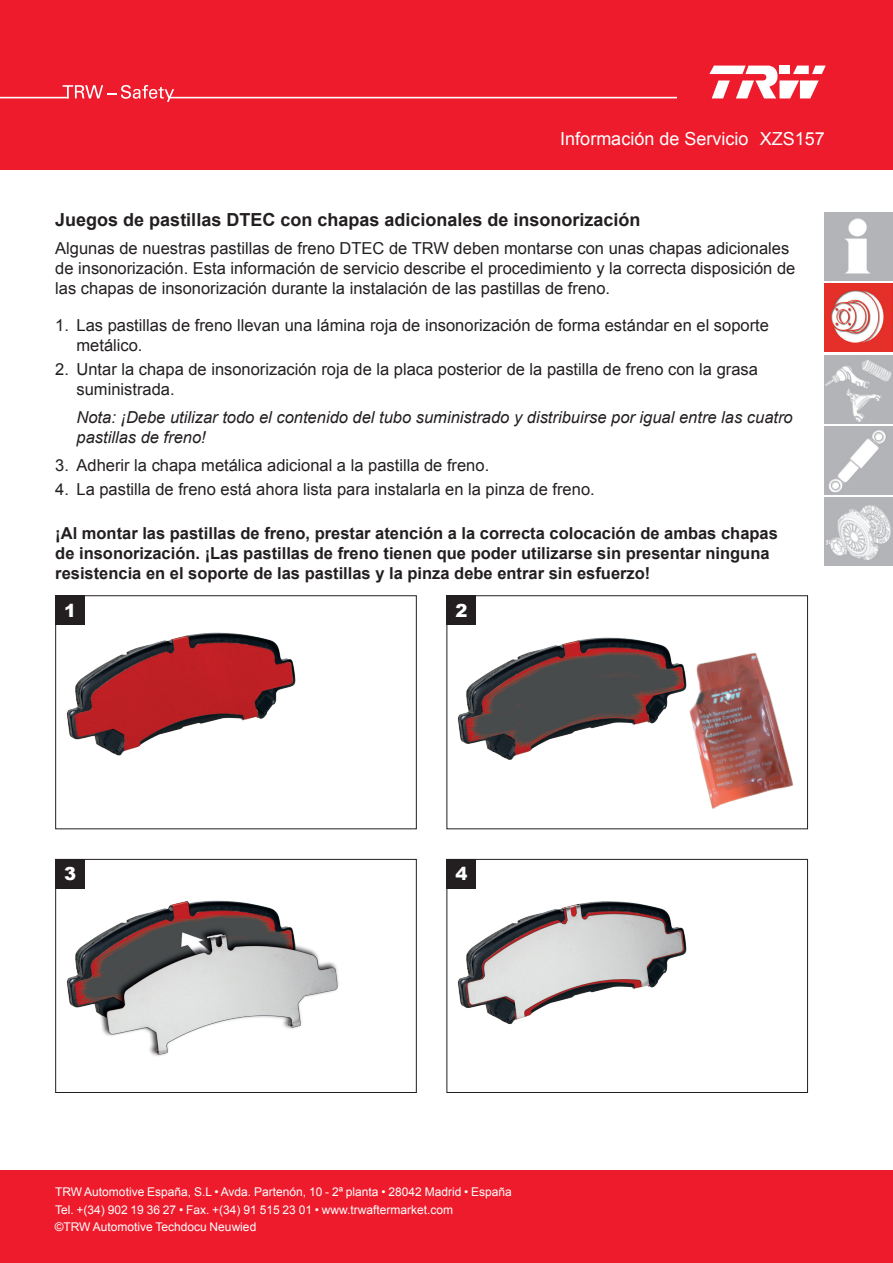
<style>
.page{position:relative;width:893px;height:1263px;background:#ee1b2c}
.page>*{position:absolute;margin:0;border:0;box-sizing:border-box;transform-origin:0 0}
.t1{font:700 18px "Arial";color:#231f20}
.t2{font:18px "Arial";color:#fff}
.t3{font:900 18px "Arial";color:#fff}
.t4{font:16.5px/19.8px "Arial";color:#231f20}
.t5{font:700 16.5px/19.8px "Arial";color:#231f20}
.t6{font:italic 16.5px/19.8px "Arial";color:#231f20}
.t7{font:12px/17.2px "Arial";color:#fff}
</style>
<div class="page">
<svg style="left:63px;top:85px;width:111px;height:17px"></svg>
<hr style="left:0;top:97px;width:69px;height:1px;background:#fff">
<hr style="left:169px;top:97px;width:507px;height:1px;background:#fff">
<svg style="left:709px;top:66px;width:117px;height:32px"></svg>
<div style="left:0;top:171px;width:893px;height:999px;background:#fff"></div>
<img style="left:825px;top:213px;width:68px;height:68px">
<img style="left:825px;top:284px;width:68px;height:68px">
<img style="left:825px;top:355px;width:68px;height:68px">
<img style="left:825px;top:426px;width:68px;height:68px">
<img style="left:825px;top:497px;width:68px;height:68px">
<img style="left:66px;top:632px;width:230px;height:124px">
<div style="left:55px;top:595px;width:362px;height:234px;border:1px solid #231f20"></div>
<img style="left:457px;top:637px;width:209px;height:123px">
<div style="left:446px;top:595px;width:362px;height:234px;border:1px solid #231f20"></div>
<img style="left:457px;top:901px;width:230px;height:124px">
<div style="left:446px;top:859px;width:362px;height:234px;border:1px solid #231f20"></div>
<img style="left:66px;top:900px;width:273px;height:156px">
<div style="left:55px;top:859px;width:362px;height:234px;border:1px solid #231f20"></div>
<div style="left:55px;top:595px;width:30px;height:30px;background:#231f20"></div>
<div style="left:446px;top:595px;width:30px;height:30px;background:#231f20"></div>
<div style="left:55px;top:859px;width:30px;height:30px;background:#231f20"></div>
<div style="left:446px;top:859px;width:30px;height:30px;background:#231f20"></div>
<img style="left:666px;top:648px;width:128px;height:161px">
<p class="t2" style="left:560px;top:127px;width:190px">Información de Servicio</p>
<p class="t2" style="left:760px;top:127px;width:67px">XZS157</p>
<p class="t1" style="left:55px;top:207px;width:587px">Juegos de pastillas DTEC con chapas adicionales de insonorización</p>
<p class="t4" style="left:55px;top:238px;width:742px">Algunas de nuestras pastillas de freno DTEC de TRW deben montarse con unas chapas adicionales de insonorización. Esta información de servicio describe el procedimiento y la correcta disposición de las chapas de insonorización durante la instalación de las pastillas de freno.</p>
<p class="t4" style="left:77px;top:315px;width:694px;text-indent:-21px">1. Las pastillas de freno llevan una lámina roja de insonorización de forma estándar en el soporte metálico.</p>
<p class="t4" style="left:77px;top:359px;width:683px;text-indent:-21px">2. Untar la chapa de insonorización roja de la placa posterior de la pastilla de freno con la grasa suministrada.</p>
<p class="t6" style="left:77px;top:407px;width:718px">Nota: ¡Debe utilizar todo el contenido del tubo suministrado y distribuirse por igual entre las cuatro pastillas de freno!</p>
<p class="t4" style="left:55px;top:455px;width:435px">3. Adherir la chapa metálica adicional a la pastilla de freno.</p>
<p class="t4" style="left:55px;top:480px;width:541px">4. La pastilla de freno está ahora lista para instalarla en la pinza de freno.</p>
<p class="t5" style="left:55px;top:524px;width:724px">¡Al montar las pastillas de freno, prestar atención a la correcta colocación de ambas chapas de insonorización. ¡Las pastillas de freno tienen que poder utilizarse sin presentar ninguna resistencia en el soporte de las pastillas y la pinza debe entrar sin esfuerzo!</p>
<p class="t3" style="left:64px;top:597px;width:14px">1</p>
<p class="t3" style="left:455px;top:597px;width:14px">2</p>
<p class="t3" style="left:64px;top:861px;width:14px">3</p>
<p class="t3" style="left:455px;top:861px;width:14px">4</p>
<p class="t7" style="left:55px;top:1184px;width:458px">TRW Automotive España, S.L • Avda. Partenón, 10 - 2ª planta • 28042 Madrid • España<br>Tel. +(34) 902 19 36 27 • Fax. +(34) 91 515 23 01 • www.trwaftermarket.com</p>
<p class="t7" style="left:55px;top:1218px;width:203px">©TRW Automotive Techdocu Neuwied</p>
</div>
